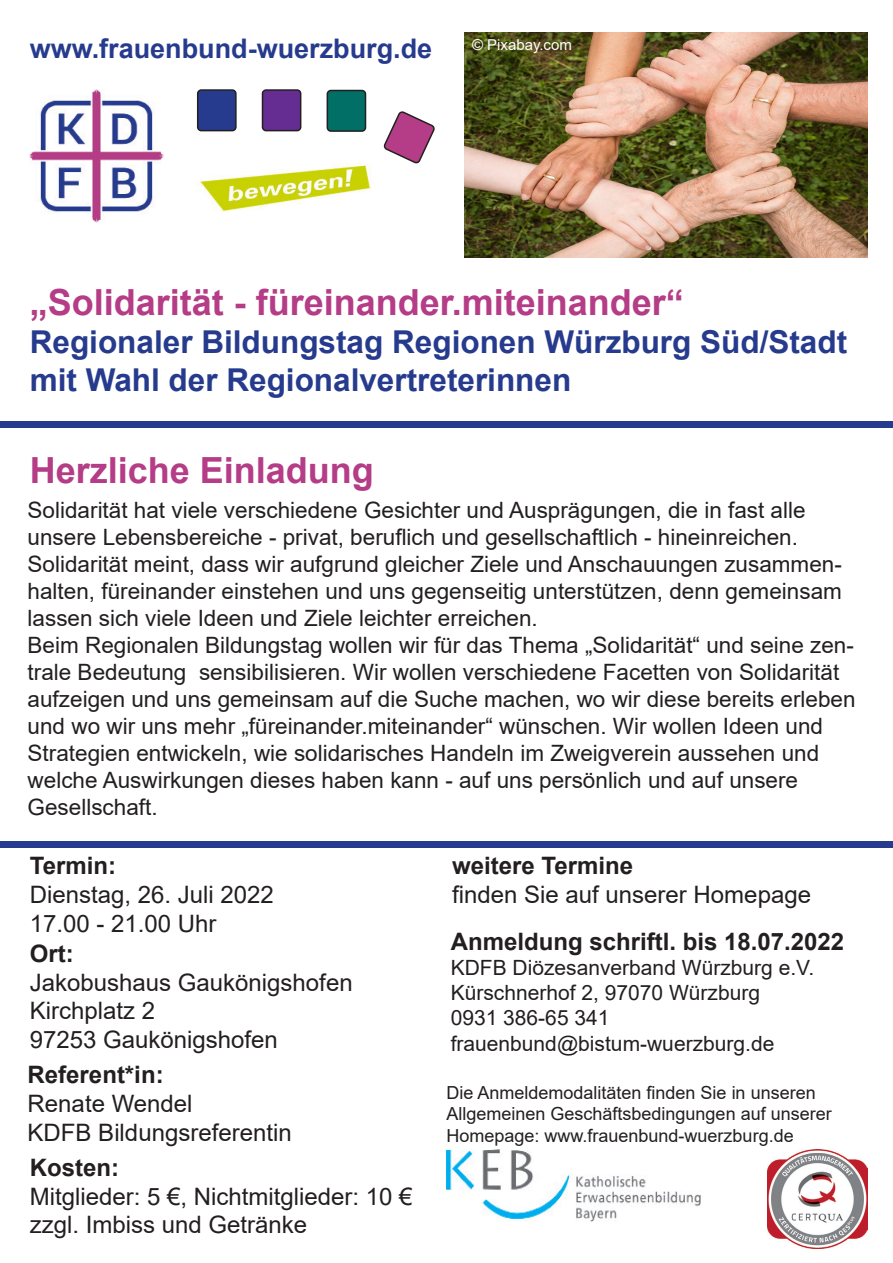
<style>
.page{position:relative;width:893px;height:1263px;background:#fff}
.page>*{position:absolute;margin:0;border:0;box-sizing:border-box;transform-origin:0 0}
.t1{font:700 36px "Arial";color:#b53c86}
.t2{font:700 31.5px/37.8px "Arial";color:#263b8d}
.t3{font:700 27px "Arial";color:#263b8d}
.t4{font:24px/28.8px "Arial";color:#231f20}
.t5{font:700 24px "Arial";color:#231f20}
.t6{font:22.5px/27px "Arial";color:#231f20}
.t7{font:21px "Arial";color:#231f20}
.t8{font:18px/21.6px "Arial";color:#231f20}
.t9{font:15px "Arial";color:#fff}
.s1{font-weight:700}
</style>
<div class="page">
<div style="left:198px;top:90px;width:38px;height:41px;background:#263b8d;border-radius:4px"></div>
<div style="left:197px;top:89px;width:40px;height:42px;border:2px solid #231f20;border-radius:4px"></div>
<div style="left:0;top:421px;width:893px;height:7px;background:#263b8d"></div>
<svg style="left:383px;top:111px;width:52px;height:53px"></svg>
<div style="left:327px;top:90px;width:38px;height:41px;background:#016f66;border-radius:4px"></div>
<div style="left:327px;top:90px;width:39px;height:42px;border:2px solid #231f20;border-radius:4px"></div>
<div style="left:262px;top:90px;width:39px;height:41px;background:#652d91;border-radius:4px"></div>
<div style="left:262px;top:89px;width:39px;height:42px;border:2px solid #231f20;border-radius:4px"></div>
<img style="left:197px;top:163px;width:174px;height:49px">
<img style="left:30px;top:89px;width:134px;height:134px">
<div style="left:0;top:841px;width:893px;height:7px;background:#263b8d"></div>
<img style="left:446px;top:1150px;width:255px;height:71px">
<img style="left:767px;top:1150px;width:100px;height:98px">
<img style="left:465px;top:33px;width:402px;height:224px">
<p class="t3" style="left:30px;top:29px;width:404px">www.frauenbund-wuerzburg.de</p>
<p class="t9" style="left:472px;top:35px;width:101px">© Pixabay.com</p>
<p class="t1" style="left:30px;top:277px;width:656px">„Solidarität - füreinander.miteinander“</p>
<p class="t2" style="left:30px;top:323px;width:819px">Regionaler Bildungstag Regionen Würzburg Süd/Stadt mit Wahl der Regionalvertreterinnen</p>
<h1 class="t1" style="left:30px;top:444px;width:346px">Herzliche Einladung</h1>
<p class="t6" style="left:28px;top:496px;width:779px">Solidarität hat viele verschiedene Gesichter und Ausprägungen, die in fast alle unsere Lebensbereiche - privat, beruflich und gesellschaftlich - hineinreichen.</p>
<p class="t6" style="left:28px;top:550px;width:816px;text-align:justify">Solidarität meint, dass wir aufgrund gleicher Ziele und Anschauungen zusammen&shy;halten, füreinander einstehen und uns gegenseitig unterstützen, denn gemeinsam lassen sich viele Ideen und Ziele leichter erreichen.</p>
<p class="t6" style="left:28px;top:631px;width:829px">Beim Regionalen Bildungstag wollen wir für das Thema „Solidarität“ und seine zen&shy;trale Bedeutung sensibilisieren. Wir wollen verschiedene Facetten von Solidarität aufzeigen und uns gemeinsam auf die Suche machen, wo wir diese bereits erleben und wo wir uns mehr „füreinander.miteinander“ wünschen. Wir wollen Ideen und Strategien entwickeln, wie solidarisches Handeln im Zweigverein aussehen und welche Auswirkungen dieses haben kann - auf uns persönlich und auf unsere Gesellschaft.</p>
<p class="t5" style="left:30px;top:849px;width:88px">Termin:</p>
<p class="t4" style="left:30px;top:880px;width:246px">Dienstag, 26. Juli 2022<br>17.00 - 21.00 Uhr</p>
<p class="t5" style="left:30px;top:936px;width:45px">Ort:</p>
<p class="t4" style="left:30px;top:968px;width:324px">Jakobushaus Gaukönigshofen<br>Kirchplatz 2<br>97253 Gaukönigshofen</p>
<p class="t5" style="left:28px;top:1058px;width:138px">Referent*in:</p>
<p class="t4" style="left:28px;top:1089px;width:266px">Renate Wendel<br>KDFB Bildungsreferentin</p>
<p class="t5" style="left:30px;top:1150px;width:91px">Kosten:</p>
<p class="t4" style="left:30px;top:1181px;width:384px">Mitglieder: 5 €, Nichtmitglieder: 10 € zzgl. Imbiss und Getränke</p>
<p class="t4" style="left:452px;top:851px;width:360px"><span class="s1">weitere Termine<br></span>finden Sie auf unserer Homepage</p>
<p class="t5" style="left:451px;top:924px;width:395px">Anmeldung schriftl. bis 18.07.2022</p>
<p class="t7" style="left:451px;top:953px;width:365px">KDFB Diözesanverband Würzburg e.V.</p>
<p class="t7" style="left:451px;top:978px;width:311px">Kürschnerhof 2, 97070 Würzburg</p>
<p class="t7" style="left:451px;top:1003px;width:160px">0931 386-65 341</p>
<p class="t7" style="left:451px;top:1029px;width:325px">frauenbund@bistum-wuerzburg.de</p>
<p class="t8" style="left:446px;top:1081px;width:387px">Die Anmeldemodalitäten finden Sie in unseren<br>Allgemeinen Geschäftsbedingungen auf unserer<br>Homepage: www.frauenbund-wuerzburg.de</p>
</div>
